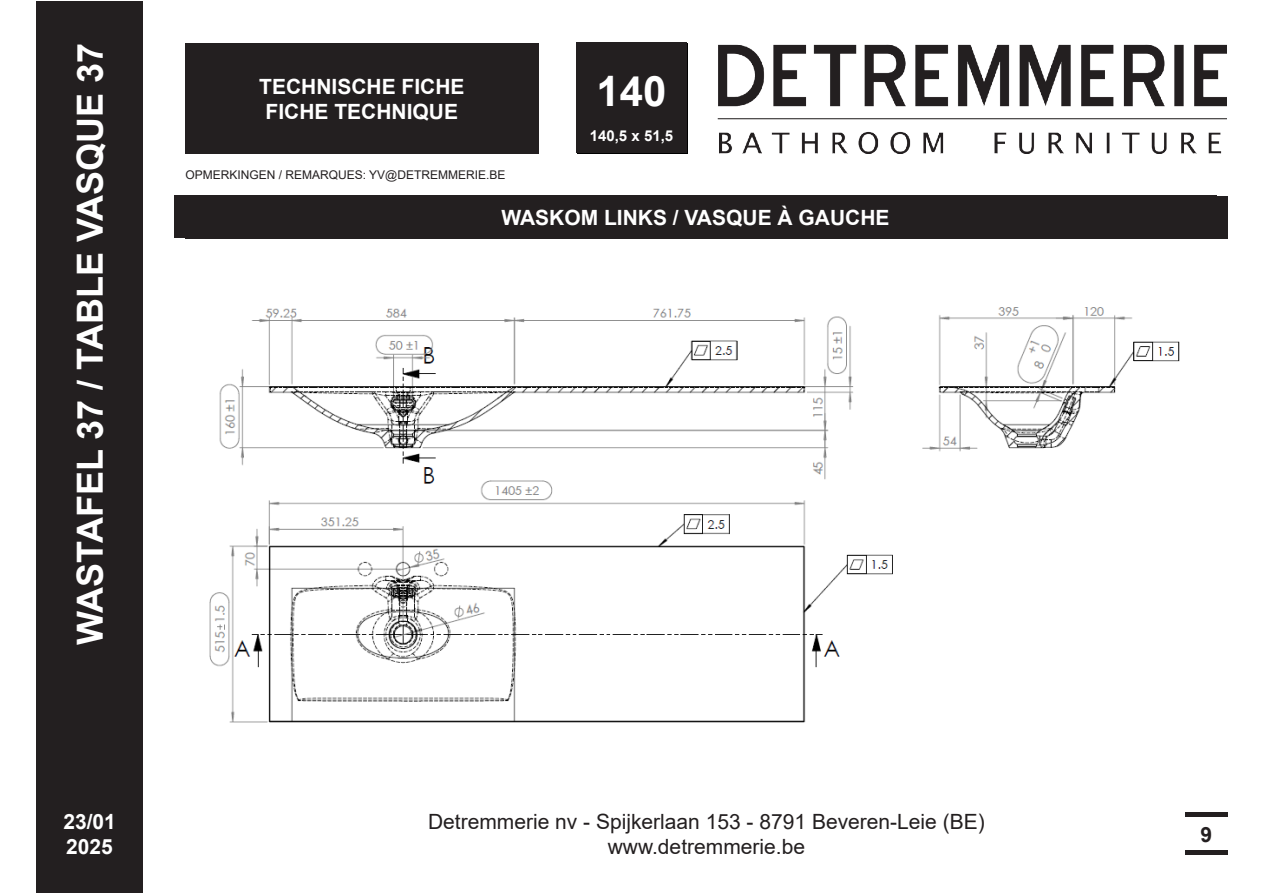
<style>
.page{position:relative;width:1263px;height:893px;background:#fff}
.page>*{position:absolute;margin:0;border:0;box-sizing:border-box;transform-origin:0 0}
.t1{font:700 42px "Arial";color:#fff}
.t2{font:700 36px "Arial";color:#fff}
.t3{font:21px/25.2px "Arial";color:#231f20;text-align:center}
.t4{font:700 21px/25.2px "Arial";color:#fff}
.t5{font:700 21px "Arial";color:#231f20}
.t6{font:700 15px "Arial";color:#fff}
.t7{font:12px "Arial";color:#231f20}
</style>
<div class="page">
<div style="left:36px;top:1px;width:107px;height:892px;background:#231f20"></div>
<img style="left:718px;top:44px;width:509px;height:110px">
<div style="left:185px;top:196px;width:1042px;height:43px;background:#231f20"></div>
<hr style="left:1185px;top:813px;width:42px;height:4px;background:#231f20">
<hr style="left:1185px;top:851px;width:42px;height:4px;background:#231f20">
<div style="left:185px;top:43px;width:353px;height:111px;background:#231f20"></div>
<div style="left:174px;top:196px;width:1042px;height:42px;background:#231f20"></div>
<div style="left:576px;top:43px;width:111px;height:110px;background:#231f20"></div>
<img style="left:209px;top:307px;width:971px;height:416px">
<h2 class="t2" style="left:65px;top:644px;width:603px;rotate:-90deg">WASTAFEL 37 / TABLE VASQUE 37</h2>
<p class="t4" style="left:259px;top:74px;width:207px;text-align:center">TECHNISCHE FICHE<br>FICHE TECHNIQUE</p>
<p class="t7" style="left:185px;top:167px;width:322px">OPMERKINGEN / REMARQUES: YV@DETREMMERIE.BE</p>
<p class="t1" style="left:596px;top:61px;width:72px">140</p>
<p class="t6" style="left:590px;top:125px;width:85px">140,5 x 51,5</p>
<p class="t4" style="left:501px;top:205px;width:390px">WASKOM LINKS / VASQUE À GAUCHE</p>
<p class="t4" style="left:63px;top:809px;width:54px">23/01<br>2025</p>
<p class="t3" style="left:428px;top:809px;width:558px">Detremmerie nv - Spijkerlaan 153 - 8791 Beveren-Leie (BE) www.detremmerie.be</p>
<p class="t5" style="left:1200px;top:819px;width:13px">9</p>
</div>
